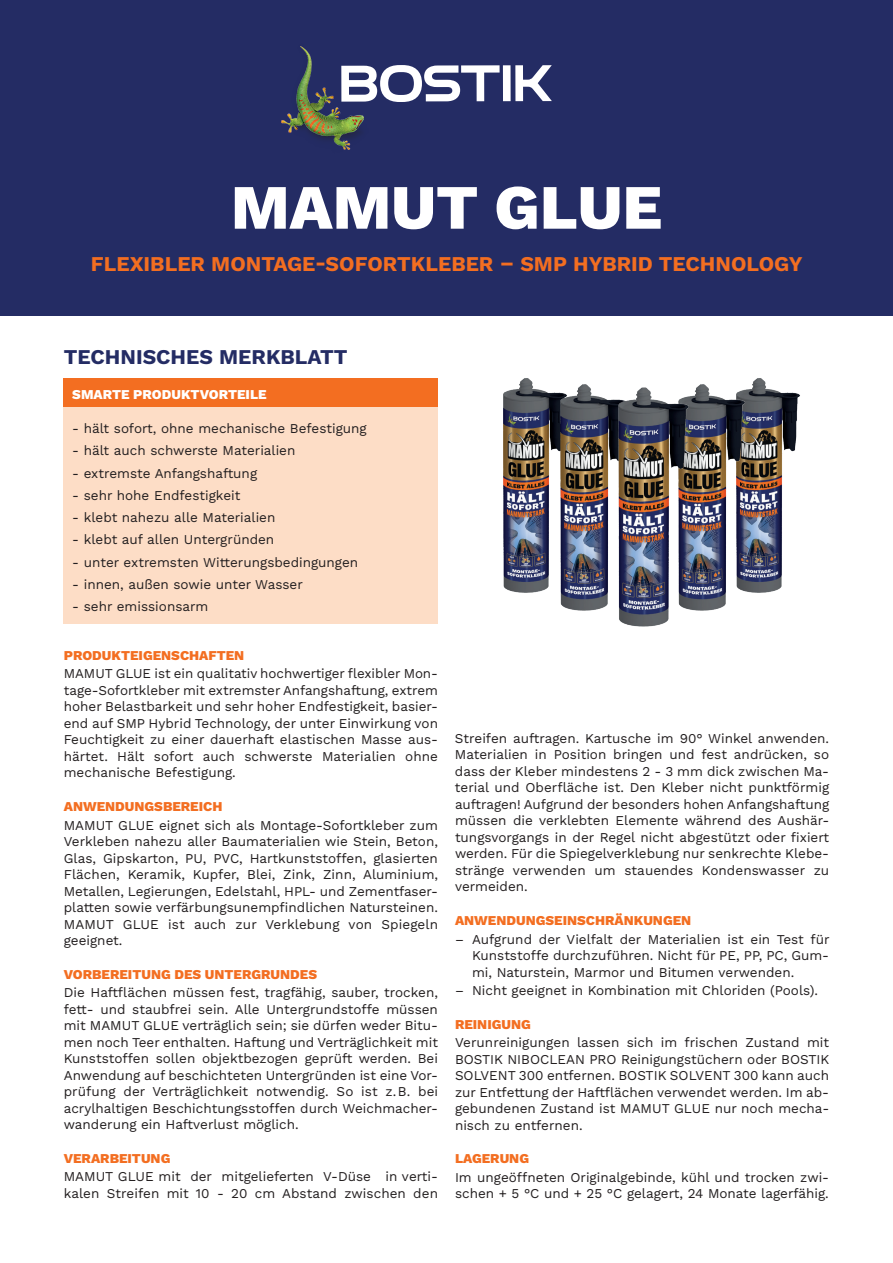
<style>
.page{position:relative;width:893px;height:1263px;background:#fff}
.page>*{position:absolute;margin:0;border:0;box-sizing:border-box;transform-origin:0 0}
.t1{font:800 63px "Work Sans";color:#fff}
.t2{font:21px "Work Sans";color:#f36e21}
.t3{font:21px "Work Sans";color:#242c64}
.t4{font:13.5px/16.5px "Work Sans";color:#231f20;text-align:justify}
.t5{font:800 13.5px "Work Sans";color:#f36e21}
.t6{font:800 13.5px "Work Sans";color:#fff}
</style>
<div class="page">
<div style="left:0;top:0;width:893px;height:316px;background:#242c64"></div>
<img style="left:282px;top:46px;width:82px;height:104px">
<svg style="left:341px;top:65px;width:159px;height:37px"></svg>
<div style="left:503px;top:65px;width:8px;height:36px;background:#fff"></div>
<svg style="left:515px;top:65px;width:37px;height:36px"></svg>
<img style="left:748px;top:378px;width:52px;height:215px">
<img style="left:503px;top:378px;width:53px;height:215px">
<img style="left:691px;top:384px;width:57px;height:227px">
<img style="left:556px;top:384px;width:58px;height:227px">
<img style="left:614px;top:387px;width:77px;height:240px">
<div style="left:64px;top:378px;width:374px;height:30px;background:#f36e21"></div>
<div style="left:64px;top:408px;width:374px;height:216px;background:#fdddc6"></div>
<h1 class="t1" style="left:231px;top:159px;width:433px">MAMUT GLUE</h1>
<h2 class="t2" style="left:91px;top:248px;width:713px">FLEXIBLER MONTAGE-SOFORTKLEBER – SMP HYBRID TECHNOLOGY</h2>
<h2 class="t3" style="left:64px;top:340px;width:285px">TECHNISCHES MERKBLATT</h2>
<p class="t6" style="left:72px;top:384px;width:196px">SMARTE PRODUKTVORTEILE</p>
<p class="t4" style="left:72px;top:420px;width:296px">- hält sofort, ohne mechanische Befestigung</p>
<p class="t4" style="left:72px;top:442px;width:225px">- hält auch schwerste Materialien</p>
<p class="t4" style="left:72px;top:464px;width:186px">- extremste Anfangshaftung</p>
<p class="t4" style="left:72px;top:486px;width:170px">- sehr hohe Endfestigkeit</p>
<p class="t4" style="left:72px;top:509px;width:205px">- klebt nahezu alle Materialien</p>
<p class="t4" style="left:72px;top:531px;width:204px">- klebt auf allen Untergründen</p>
<p class="t4" style="left:72px;top:553px;width:288px">- unter extremsten Witterungsbedingungen</p>
<p class="t4" style="left:72px;top:575px;width:232px">- innen, außen sowie unter Wasser</p>
<p class="t4" style="left:72px;top:598px;width:138px">- sehr emissionsarm</p>
<p class="t5" style="left:64px;top:645px;width:182px">PRODUKTEIGENSCHAFTEN</p>
<p class="t4" style="left:64px;top:665px;width:376px">MAMUT GLUE ist ein qualitativ hochwertiger flexibler Mon&shy;tage-Sofortkleber mit extremster Anfangshaftung, extrem hoher Belastbarkeit und sehr hoher Endfestigkeit, basier&shy;end auf SMP Hybrid Technology, der unter Einwirkung von Feuchtigkeit zu einer dauerhaft elastischen Masse aus&shy;härtet. Hält sofort auch schwerste Materialien ohne mechanische Befestigung.</p>
<p class="t5" style="left:64px;top:796px;width:160px">ANWENDUNGSBEREICH</p>
<p class="t4" style="left:64px;top:816px;width:376px">MAMUT GLUE eignet sich als Montage-Sofortkleber zum Verkleben nahezu aller Baumaterialien wie Stein, Beton, Glas, Gipskarton, PU, PVC, Hartkunststoffen, glasierten Flächen, Keramik, Kupfer, Blei, Zink, Zinn, Aluminium, Metallen, Legierungen, Edelstahl, HPL- und Zementfaser&shy;platten sowie verfärbungsunempfindlichen Natursteinen.<br>MAMUT GLUE ist auch zur Verklebung von Spiegeln geeignet.</p>
<p class="t5" style="left:64px;top:964px;width:255px">VORBEREITUNG DES UNTERGRUNDES</p>
<p class="t4" style="left:64px;top:984px;width:376px">Die Haftflächen müssen fest, tragfähig, sauber, trocken, fett- und staubfrei sein. Alle Untergrundstoffe müssen mit MAMUT GLUE verträglich sein; sie dürfen weder Bitu&shy;men noch Teer enthalten. Haftung und Verträglichkeit mit Kunststoffen sollen objektbezogen geprüft werden. Bei Anwendung auf beschichteten Untergründen ist eine Vor&shy;prüfung der Verträglichkeit notwendig. So ist z.B. bei acrylhaltigen Beschichtungsstoffen durch Weichmacher&shy;wanderung ein Haftverlust möglich.</p>
<p class="t5" style="left:64px;top:1148px;width:108px">VERARBEITUNG</p>
<p class="t4" style="left:64px;top:1168px;width:376px">MAMUT GLUE mit der mitgelieferten V-Düse in verti&shy;kalen Streifen mit 10 - 20 cm Abstand zwischen den</p>
<p class="t4" style="left:455px;top:729px;width:376px">Streifen auftragen. Kartusche im 90° Winkel anwenden.<br>Materialien in Position bringen und fest andrücken, so dass der Kleber mindestens 2 - 3 mm dick zwischen Ma&shy;terial und Oberfläche ist. Den Kleber nicht punktförmig auftragen! Aufgrund der besonders hohen Anfangshaftung müssen die verklebten Elemente während des Aushär&shy;tungsvorgangs in der Regel nicht abgestützt oder fixiert werden. Für die Spiegelverklebung nur senkrechte Klebe&shy;stränge verwenden um stauendes Kondenswasser zu vermeiden.</p>
<p class="t5" style="left:455px;top:910px;width:238px">ANWENDUNGSEINSCHRÄNKUNGEN</p>
<p class="t4" style="left:472px;top:930px;width:359px;text-indent:-17px">– Aufgrund der Vielfalt der Materialien ist ein Test für Kunststoffe durchzuführen. Nicht für PE, PP, PC, Gum&shy;mi, Naturstein, Marmor und Bitumen verwenden.</p>
<p class="t4" style="left:455px;top:982px;width:364px">– Nicht geeignet in Kombination mit Chloriden (Pools).</p>
<p class="t5" style="left:455px;top:1014px;width:77px">REINIGUNG</p>
<p class="t4" style="left:455px;top:1034px;width:376px">Verunreinigungen lassen sich im frischen Zustand mit BOSTIK NIBOCLEAN PRO Reinigungstüchern oder BOSTIK SOLVENT 300 entfernen. BOSTIK SOLVENT 300 kann auch zur Entfettung der Haftflächen verwendet werden. Im ab&shy;gebundenen Zustand ist MAMUT GLUE nur noch mecha&shy;nisch zu entfernen.</p>
<p class="t5" style="left:455px;top:1148px;width:76px">LAGERUNG</p>
<p class="t4" style="left:455px;top:1168px;width:376px">Im ungeöffneten Originalgebinde, kühl und trocken zwi&shy;schen + 5 °C und + 25 °C gelagert, 24 Monate lagerfähig.</p>
</div>
